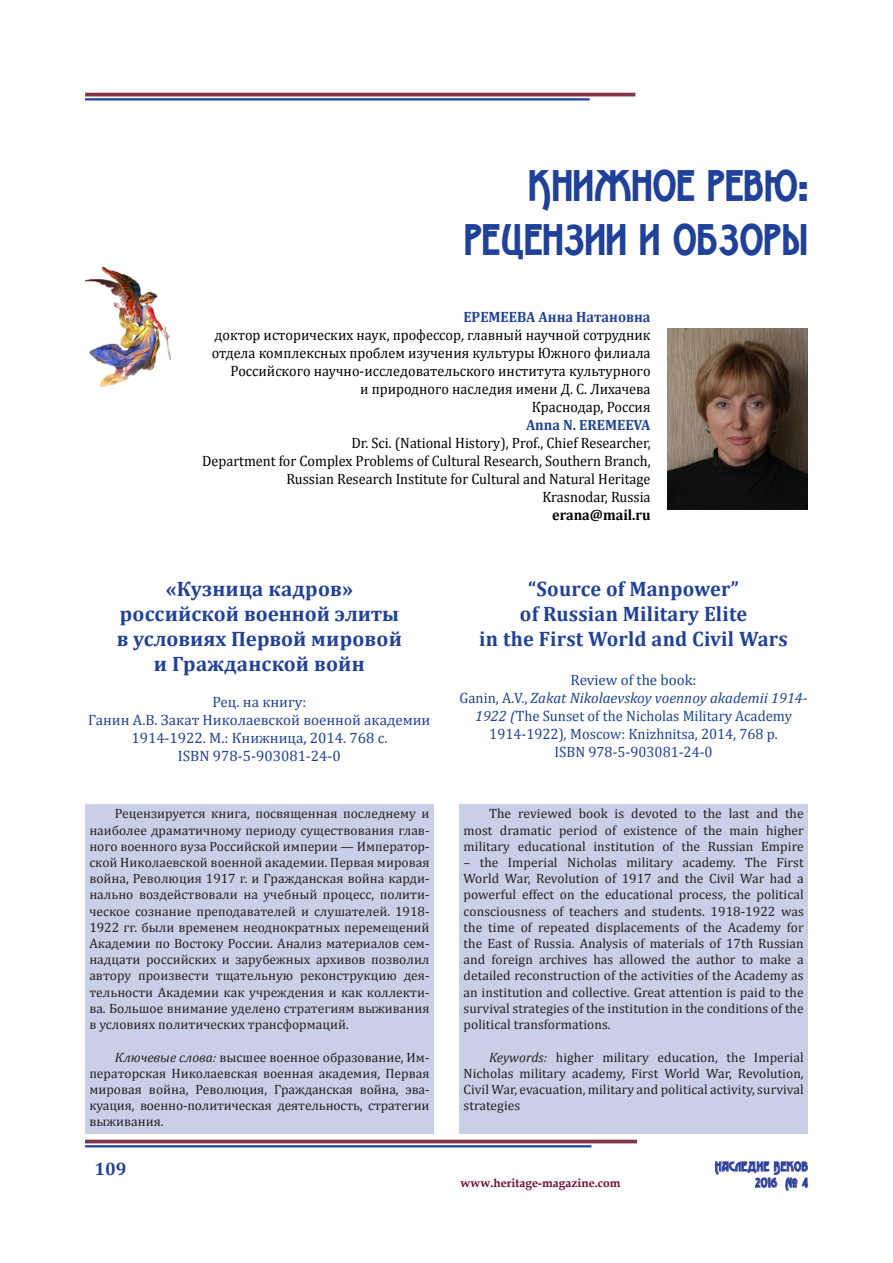
<style>
.page{position:relative;width:893px;height:1263px;background:#fff}
.page>*{position:absolute;margin:0;border:0;box-sizing:border-box;transform-origin:0 0}
.t1{font:45px "Advokat Modern";color:#20419a}
.t2{font:700 21px "Cambria";letter-spacing:.01em;color:#20419a}
.t3{font:700 18px "Cambria";color:#20419a}
.t4{font:15px "Cambria";color:#000001;scale:.95 1}
.t5{font:15px/18px "Cambria";color:#1f4391;text-align:center}
.t6{font:15px/18px "Cambria";color:#20419a;text-align:center}
.t7{font:700 15px "Cambria";color:#20419a;scale:.95 1}
.t8{font:700 15px "Cambria";color:#1f4391;scale:.95 1}
.t9{font:700 15px "Cambria";color:#000001;scale:.95 1}
.t10{font:13.5px/16.2px "Cambria";letter-spacing:.005em;color:#231f20;text-align:justify}
.t11{font:13.5px "Advokat Modern";letter-spacing:.03em;color:#20419a}
.t12{font:700 12px "Book Antiqua";color:#6e0731}
.s1{font-style:italic}
</style>
<div class="page">
<svg style="left:715px;top:1161px;width:93px;height:30px"></svg>
<hr style="left:85px;top:1140px;width:552px;height:3px;background:#823449">
<hr style="left:85px;top:1145px;width:506px;height:2px;background:#20419a">
<hr style="left:85px;top:93px;width:550px;height:3px;background:#823449">
<hr style="left:85px;top:98px;width:505px;height:2px;background:#20419a">
<img style="left:85px;top:268px;width:85px;height:119px">
<div style="left:459px;top:804px;width:349px;height:329px;background:#cacfe8"></div>
<div style="left:85px;top:804px;width:349px;height:329px;background:#cacfe8"></div>
<img style="left:668px;top:328px;width:140px;height:181px">
<p class="t1" style="left:527px;top:161px;width:282px">Книжное ревю:</p>
<p class="t1" style="left:464px;top:215px;width:345px">рецензии и обзоры</p>
<p class="t7" style="left:463px;top:306px;width:199px">ЕРЕМЕЕВА Анна Натановна</p>
<p class="t4" style="left:214px;top:326px;width:461px">доктор исторических наук, профессор, главный научной сотрудник</p>
<p class="t4" style="left:212px;top:344px;width:463px">отдела комплексных проблем изучения культуры Южного филиала</p>
<p class="t4" style="left:231px;top:362px;width:444px">Российского научно-исследовательского института культурного</p>
<p class="t4" style="left:360px;top:380px;width:307px">и природного наследия имени Д. С. Лихачева</p>
<p class="t4" style="left:532px;top:398px;width:127px">Краснодар, Россия</p>
<p class="t8" style="left:526px;top:414px;width:133px">Anna N. EREMEEVA</p>
<p class="t4" style="left:351px;top:434px;width:316px">Dr. Sci. (National History), Prof., Chief Researcher,</p>
<p class="t4" style="left:202px;top:452px;width:474px">Department for Complex Problems of Cultural Research, Southern Branch,</p>
<p class="t4" style="left:286px;top:470px;width:385px">Russian Research Institute for Cultural and Natural Heritage</p>
<p class="t4" style="left:542px;top:488px;width:115px">Krasnodar, Russia</p>
<p class="t9" style="left:552px;top:504px;width:105px">erana@mail.ru</p>
<p class="t2" style="left:166px;top:574px;width:189px">«Кузница кадров»</p>
<p class="t2" style="left:120px;top:599px;width:281px">российской военной элиты</p>
<p class="t2" style="left:117px;top:624px;width:287px">в условиях Первой мировой</p>
<p class="t2" style="left:154px;top:649px;width:212px">и Гражданской войн</p>
<p class="t6" style="left:212px;top:693px;width:95px">Рец. на книгу:</p>
<p class="t6" style="left:88px;top:711px;width:344px">Ганин А.В. Закат Николаевской военной академии<br>1914-1922. М.: Книжница, 2014. 768 с.</p>
<p class="t6" style="left:178px;top:747px;width:164px">ISBN 978-5-903081-24-0</p>
<p class="t10" style="left:89px;top:806px;width:342px;text-indent:26px">Рецензируется книга, посвященная последнему и наиболее драматичному периоду существования глав&shy;ного военного вуза Российской империи — Император&shy;ской Николаевской военной академии. Первая мировая война, Революция 1917 г. и Гражданская война карди&shy;нально воздействовали на учебный процесс, полити&shy;ческое сознание преподавателей и слушателей. 1918- 1922 гг. были временем неоднократных перемещений Академии по Востоку России. Анализ материалов сем&shy;надцати российских и зарубежных архивов позволил автору произвести тщательную реконструкцию дея&shy;тельности Академии как учреждения и как коллекти&shy;ва. Большое внимание уделено стратегиям выживания в условиях политических трансформаций.</p>
<p class="t10" style="left:89px;top:1049px;width:342px;text-indent:26px"><span class="s1">Ключевые слова:</span> высшее военное образование, Им&shy;ператорская Николаевская военная академия, Первая мировая война, Революция, Гражданская война, эва&shy;куация, военно-политическая деятельность, стратегии выживания.</p>
<p class="t3" style="left:94px;top:1156px;width:33px">109</p>
<p class="t2" style="left:528px;top:574px;width:212px">“Source of Manpower”</p>
<p class="t2" style="left:520px;top:599px;width:229px">of Russian Military Elite</p>
<p class="t2" style="left:479px;top:624px;width:310px">in the First World and Civil Wars</p>
<p class="t5" style="left:571px;top:671px;width:127px">Review of the book:</p>
<p class="t5" style="left:460px;top:689px;width:350px">Ganin, A.V., <span class="s1">Zakat Nikolaevskoy voennoy akademii 1914-<br>1922 (</span>The Sunset of the Nicholas Military Academy<br>1914-1922)<span class="s1">,</span> Moscow: Knizhnitsa, 2014, 768 p.</p>
<p class="t6" style="left:555px;top:743px;width:160px">ISBN 978-5-903081-24-0</p>
<p class="t10" style="left:464px;top:806px;width:342px;text-indent:26px">The reviewed book is devoted to the last and the most dramatic period of existence of the main higher military educational institution of the Russian Empire</p>
<p class="t10" style="left:464px;top:854px;width:342px">– the Imperial Nicholas military academy. The First World War, Revolution of 1917 and the Civil War had a powerful effect on the educational process, the political consciousness of teachers and students. 1918-1922 was the time of repeated displacements of the Academy for the East of Russia. Analysis of materials of 17th Russian and foreign archives has allowed the author to make a detailed reconstruction of the activities of the Academy as an institution and collective. Great attention is paid to the survival strategies of the institution in the conditions of the political transformations.</p>
<p class="t10" style="left:464px;top:1049px;width:342px;text-indent:26px"><span class="s1">Keywords:</span> higher military education, the Imperial Nicholas military academy, First World War, Revolution, Civil War, evacuation, military and political activity, survival strategies</p>
<p class="t11" style="left:715px;top:1159px;width:95px">Наследие Веков</p>
<p class="t12" style="left:460px;top:1175px;width:161px">www.heritage-magazine.com</p>
<p class="t11" style="left:755px;top:1175px;width:54px">2016 № 4</p>
</div>
